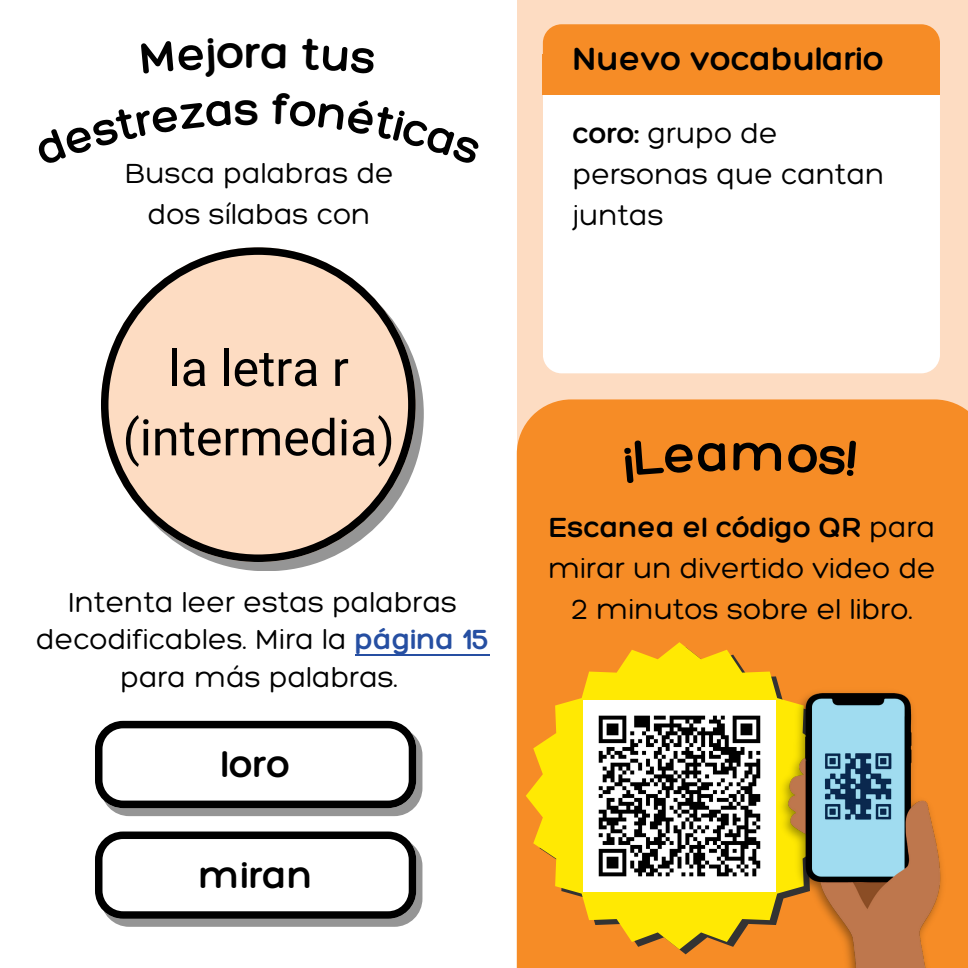
<style>
.page{position:relative;width:968px;height:968px;background:#fff}
.page>*{position:absolute;margin:0;border:0;box-sizing:border-box;transform-origin:0 0}
.t1{font:50px/69.5px "Roboto";color:#000;text-align:center}
.t2{font:300 47.5px "Hero";color:#000}
.t3{font:300 40px "Hero";letter-spacing:.065em;color:#000}
.t4{font:300 35px "Hero";color:#000}
.t5{font:300 30px/41.2px "Hero";color:#000;text-align:center}
.s1{color:#264fa2}
.s2{font-style:inherit}
</style>
<div class="page">
<div style="left:517px;top:0;width:451px;height:968px;background:#fddcc2"></div>
<div style="left:517px;top:399px;width:451px;height:569px;background:#f68c26"></div>
<div style="left:543px;top:59px;width:396px;height:314px;background:#fff;border-radius:19px"></div>
<div style="left:543px;top:24px;width:396px;height:64px;background:#f68c26;border-radius:19px"></div>
<div style="left:101px;top:727px;width:321px;height:89px;background:#959595;border-radius:28px"></div>
<div style="left:101px;top:837px;width:321px;height:89px;background:#959595;border-radius:28px"></div>
<div style="left:543px;top:55px;width:397px;height:40px;background:#f68c26"></div>
<svg style="left:101px;top:247px;width:314px;height:315px"></svg>
<svg style="left:526px;top:642px;width:307px;height:307px;background:#f5bb14"></svg>
<img style="left:583px;top:700px;width:190px;height:191px">
<img style="left:773px;top:683px;width:176px;height:285px">
<hr style="left:355px;top:654px;width:134px;height:1px;background:#264fa2">
<svg style="left:95px;top:720px;width:321px;height:88px;background:#cbcbcb"></svg>
<svg style="left:95px;top:831px;width:321px;height:87px;background:#cdcdcd"></svg>
<div style="left:624px;top:438px;width:101px;height:45px;background:#f68c26"></div>
<svg style="left:733px;top:442px;width:48px;height:29px"></svg>
<div style="left:787px;top:440px;width:69px;height:36px;background:#f68c26"></div>
<h2 class="t2" style="left:245px;top:23px;width:11px">r</h2>
<h2 class="t4" style="left:573px;top:37px;width:312px">Nuevo vocabulario</h2>
<p class="t5" style="left:125px;top:152px;width:270px">Busca palabras de dos sílabas con</p>
<p class="t1" style="left:123px;top:334px;width:273px">la letra r (intermedia)</p>
<p class="t5" style="left:36px;top:583px;width:443px;line-height:37.2px">Intenta leer estas palabras decodificables. Mira la <span class="s1">página 15</span></p>
<p class="t5" style="left:120px;top:656px;width:279px">para más palabras.</p>
<p class="t3" style="left:221px;top:739px;width:70px">loro</p>
<p class="t3" style="left:198px;top:850px;width:116px">miran</p>
<p class="t5" style="left:573px;top:111px;width:206px"><span class="s2">coro:</span> grupo de</p>
<p class="t5" style="left:573px;top:153px;width:313px;text-align:left">personas que cantan juntas</p>
<p class="t5" style="left:548px;top:505px;width:389px"><span class="s2">Escanea el código QR</span> para mirar un divertido video de<br>2 minutos sobre el libro.</p>
</div>
